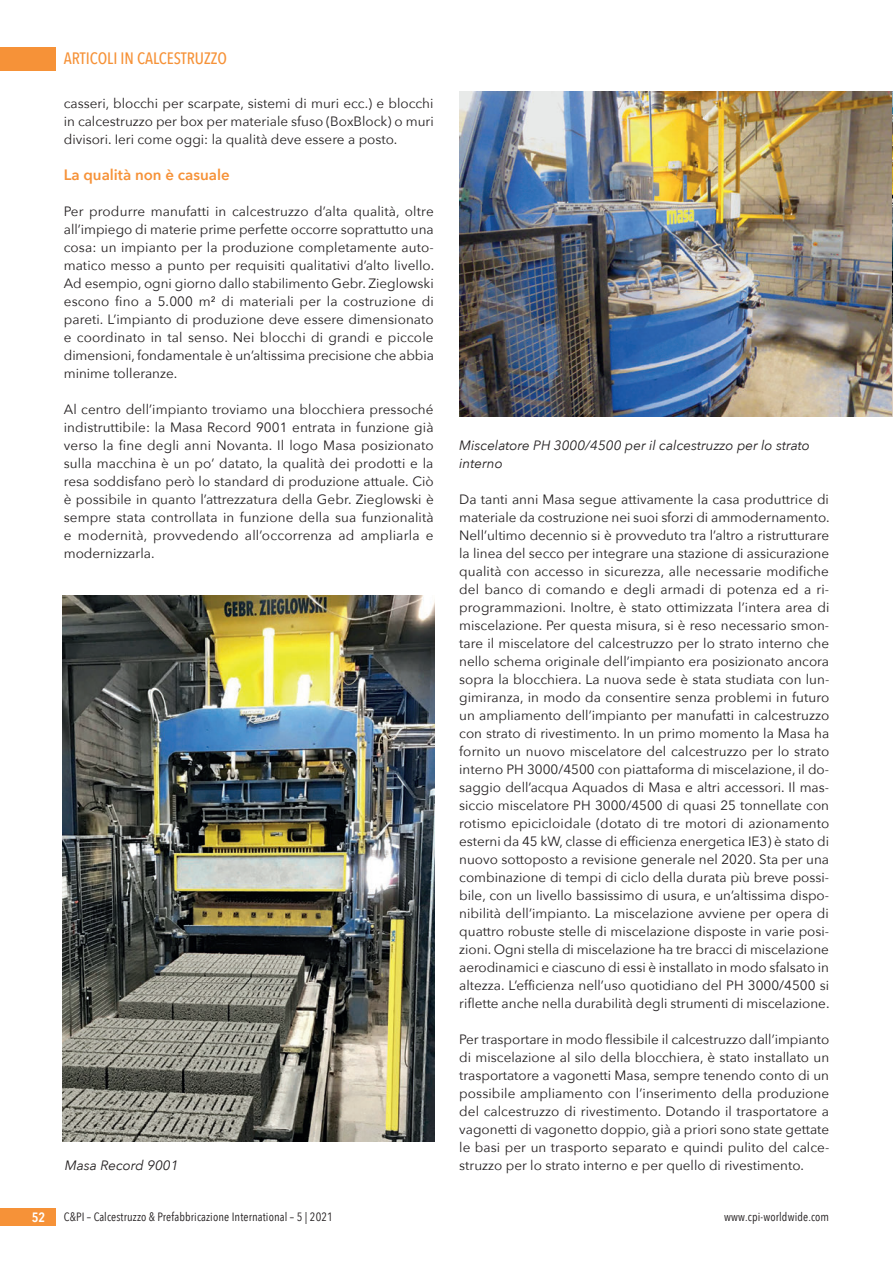
<style>
.page{position:relative;width:893px;height:1263px;background:#fff}
.page>*{position:absolute;margin:0;border:0;box-sizing:border-box;transform-origin:0 0}
.t1{font:500 16.5px "Avenir Next Condensed";color:#f69238}
.t2{font:600 15px "Avenir Next";color:#f69238}
.t3{font:13.5px/18px "Avenir Next";color:#231f20;text-align:justify}
.t4{font:italic 13.5px/18px "Avenir Next";color:#231f20}
.t5{font:600 13.5px "Avenir Next Condensed";color:#fff}
.t6{font:12px "Avenir Next Condensed";letter-spacing:.01em;color:#231f20}
</style>
<div class="page">
<div style="left:0;top:47px;width:55px;height:23px;background:#f69238"></div>
<div style="left:0;top:1208px;width:55px;height:18px;background:#f69238"></div>
<img style="left:63px;top:595px;width:372px;height:546px">
<img style="left:459px;top:91px;width:434px;height:326px">
<p class="t1" style="left:64px;top:49px;width:165px">ARTICOLI IN CALCESTRUZZO</p>
<p class="t3" style="left:64px;top:94px;width:371px">casseri, blocchi per scarpate, sistemi di muri ecc.) e blocchi in calcestruzzo per box per materiale sfuso (BoxBlock) o muri divisori. Ieri come oggi: la qualità deve essere a posto.</p>
<p class="t2" style="left:64px;top:162px;width:167px">La qualità non è casuale</p>
<p class="t3" style="left:64px;top:202px;width:372px">Per produrre manufatti in calcestruzzo d’alta qualità, oltre all’impiego di materie prime perfette occorre soprattutto una cosa: un impianto per la produzione completamente auto&shy;matico messo a punto per requisiti qualitativi d’alto livello.<br>Ad esempio, ogni giorno dallo stabilimento Gebr. Zieglowski escono fino a 5.000 m² di materiali per la costruzione di pareti. L’impianto di produzione deve essere dimensionato e coordinato in tal senso. Nei blocchi di grandi e piccole dimensioni, fondamentale è un’altissima precisione che abbia minime tolleranze.</p>
<p class="t3" style="left:64px;top:400px;width:371px">Al centro dell’impianto troviamo una blocchiera pressoché indistruttibile: la Masa Record 9001 entrata in funzione già verso la fine degli anni Novanta. Il logo Masa posizionato sulla macchina è un po’ datato, la qualità dei prodotti e la resa soddisfano però lo standard di produzione attuale. Ciò è possibile in quanto l’attrezzatura della Gebr. Zieglowski è sempre stata controllata in funzione della sua funzionalità e modernità, provvedendo all’occorrenza ad ampliarla e modernizzarla.</p>
<p class="t4" style="left:459px;top:436px;width:352px">Miscelatore PH 3000/4500 per il calcestruzzo per lo strato interno</p>
<p class="t3" style="left:459px;top:490px;width:372px">Da tanti anni Masa segue attivamente la casa produttrice di materiale da costruzione nei suoi sforzi di ammodernamento.<br>Nell’ultimo decennio si è provveduto tra l’altro a ristrutturare la linea del secco per integrare una stazione di assicurazione qualità con accesso in sicurezza, alle necessarie modifiche del banco di comando e degli armadi di potenza ed a ri&shy;programmazioni. Inoltre, è stato ottimizzata l’intera area di miscelazione. Per questa misura, si è reso necessario smon&shy;tare il miscelatore del calcestruzzo per lo strato interno che nello schema originale dell’impianto era posizionato ancora sopra la blocchiera. La nuova sede è stata studiata con lun&shy;gimiranza, in modo da consentire senza problemi in futuro un ampliamento dell’impianto per manufatti in calcestruzzo con strato di rivestimento. In un primo momento la Masa ha fornito un nuovo miscelatore del calcestruzzo per lo strato interno PH 3000/4500 con piattaforma di miscelazione, il do&shy;saggio dell’acqua Aquados di Masa e altri accessori. Il mas&shy;siccio miscelatore PH 3000/4500 di quasi 25 tonnellate con rotismo epicicloidale (dotato di tre motori di azionamento esterni da 45 kW, classe di efficienza energetica IE3) è stato di nuovo sottoposto a revisione generale nel 2020. Sta per una combinazione di tempi di ciclo della durata più breve possi&shy;bile, con un livello bassissimo di usura, e un’altissima dispo&shy;nibilità dell’impianto. La miscelazione avviene per opera di quattro robuste stelle di miscelazione disposte in varie posi&shy;zioni. Ogni stella di miscelazione ha tre bracci di miscelazione aerodinamici e ciascuno di essi è installato in modo sfalsato in altezza. L’efficienza nell’uso quotidiano del PH 3000/4500 si riflette anche nella durabilità degli strumenti di miscelazione.</p>
<p class="t3" style="left:459px;top:1030px;width:372px">Per trasportare in modo flessibile il calcestruzzo dall’impianto di miscelazione al silo della blocchiera, è stato installato un trasportatore a vagonetti Masa, sempre tenendo conto di un possibile ampliamento con l’inserimento della produzione del calcestruzzo di rivestimento. Dotando il trasportatore a vagonetti di vagonetto doppio, già a priori sono state gettate le basi per un trasporto separato e quindi pulito del calce-</p>
<p class="t4" style="left:65px;top:1156px;width:115px">Masa Record 9001</p>
<p class="t3" style="left:459px;top:1156px;width:346px">struzzo per lo strato interno e per quello di rivestimento.</p>
<p class="t5" style="left:32px;top:1206px;width:15px">52</p>
<p class="t6" style="left:64px;top:1207px;width:271px">C&amp;PI – Calcestruzzo &amp; Prefabbricazione International – 5 | 2021</p>
<p class="t6" style="left:724px;top:1207px;width:107px">www.cpi-worldwide.com</p>
</div>
